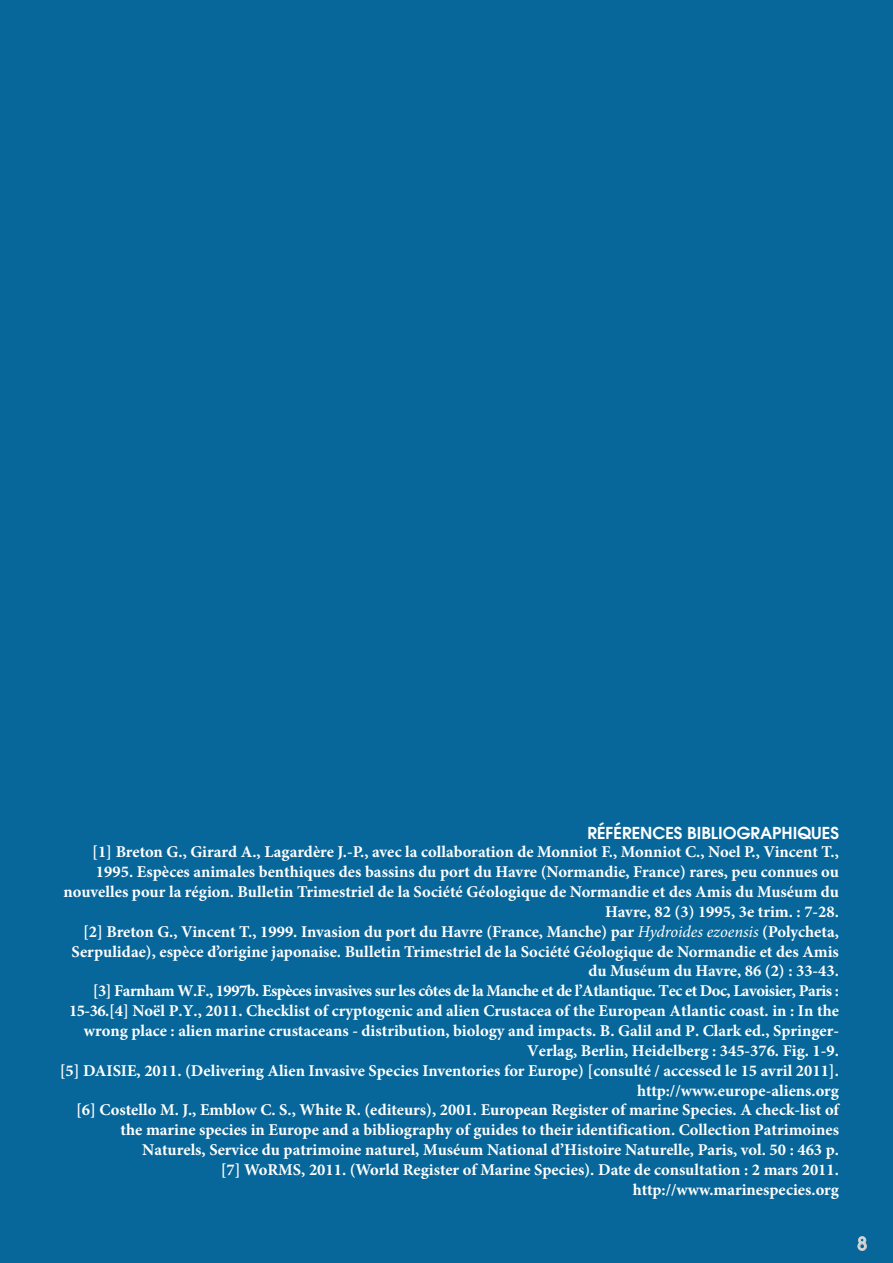
<style>
.page{position:relative;width:893px;height:1263px;background:#07679a}
.page>*{position:absolute;margin:0;border:0;box-sizing:border-box;transform-origin:0 0}
.t1{font:500 18px "Avant Garde LT";color:#dadada}
.t2{font:700 16.5px/19.8px "Minion Pro";color:#fff;text-align:right}
.t3{font:600 16.5px "Avant Garde LT";color:#fff}
.s1{font-weight:400;font-style:italic}
</style>
<div class="page">
<svg style="left:857px;top:1236px;width:10px;height:15px"></svg>
<p class="t3" style="left:587px;top:822px;width:253px">RÉFÉRENCES BIBLIOGRAPHIQUES</p>
<p class="t2" style="left:60px;top:842px;width:781px">[1] Breton G., Girard A., Lagardère J.-P., avec la collaboration de Monniot F., Monniot C., Noel P., Vincent T., 1995. Espèces animales benthiques des bassins du port du Havre (Normandie, France) rares, peu connues ou nouvelles pour la région. Bulletin Trimestriel de la Société Géologique de Normandie et des Amis du Muséum du Havre, 82 (3) 1995, 3e trim. : 7-28.<br>[2] Breton G., Vincent T., 1999. Invasion du port du Havre (France, Manche) par <span class="s1">Hydroides ezoensis</span> (Polycheta, Serpulidae), espèce d’origine japonaise. Bulletin Trimestriel de la Société Géologique de Normandie et des Amis du Muséum du Havre, 86 (2) : 33-43.<br>[3] Farnham W.F., 1997b. Espèces invasives sur les côtes de la Manche et de l’Atlantique. Tec et Doc, Lavoisier, Paris :<br>15-36.[4] Noël P.Y., 2011. Checklist of cryptogenic and alien Crustacea of the European Atlantic coast. in : In the wrong place : alien marine crustaceans - distribution, biology and impacts. B. Galil and P. Clark ed., Springer-Verlag, Berlin, Heidelberg : 345-376. Fig. 1-9.<br>[5] DAISIE, 2011. (Delivering Alien Invasive Species Inventories for Europe) [consulté / accessed le 15 avril 2011]. http://www.europe-aliens.org<br>[6] Costello M. J., Emblow C. S., White R. (editeurs), 2001. European Register of marine Species. A check-list of the marine species in Europe and a bibliography of guides to their identification. Collection Patrimoines Naturels, Service du patrimoine naturel, Muséum National d’Histoire Naturelle, Paris, vol. 50 : 463 p.<br>[7] WoRMS, 2011. (World Register of Marine Species). Date de consultation : 2 mars 2011. http://www.marinespecies.org</p>
<p class="t1" style="left:857px;top:1232px;width:11px">8</p>
</div>
